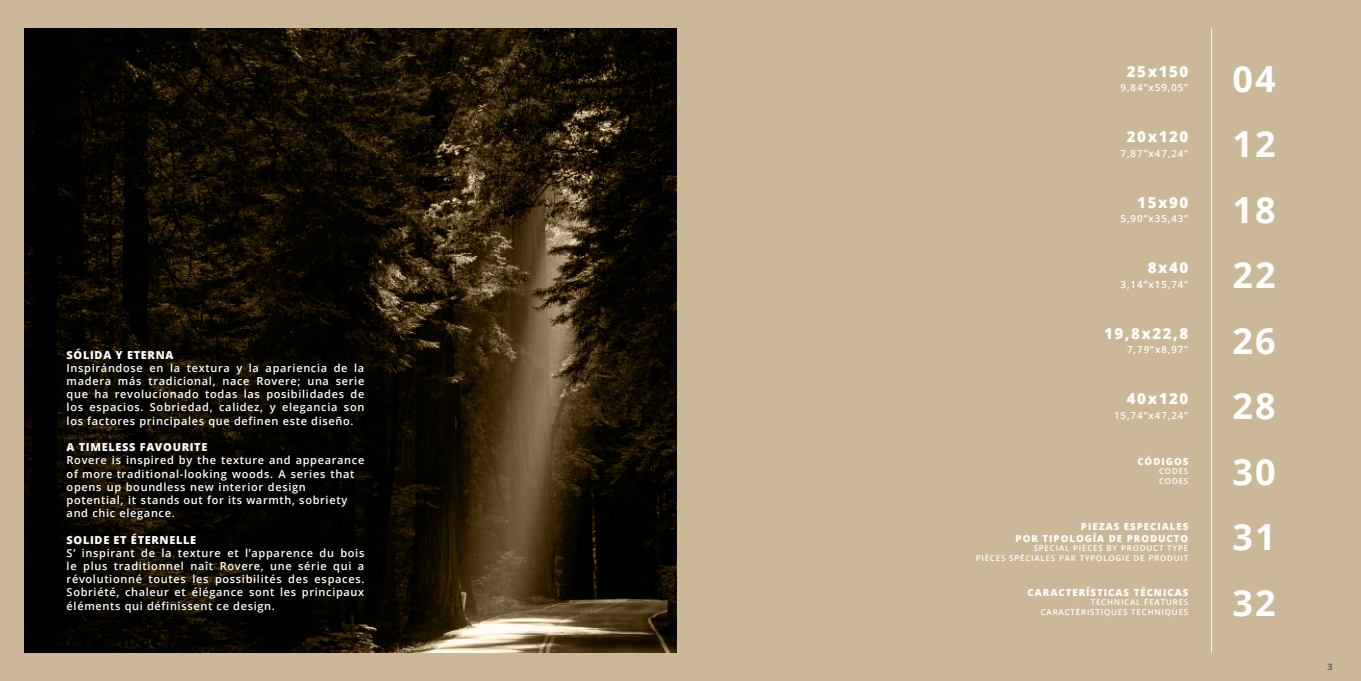
<style>
.page{position:relative;width:1361px;height:681px;background:#fff}
.page>*{position:absolute;margin:0;border:0;box-sizing:border-box;transform-origin:0 0}
.t1{font:700 36px/65.4px "Open Sans";letter-spacing:.06em;color:#fff;text-align:justify}
.t2{font:800 15.1px "Open Sans";letter-spacing:.1em;color:#fff}
.t3{font:600 11px/13.2px "Open Sans";letter-spacing:.06em;color:#fff;text-align:justify}
.t4{font:800 11px "Open Sans";letter-spacing:.06em;color:#fff}
.t5{font:600 9.7px "Open Sans";letter-spacing:.1em;color:#fff}
.t6{font:800 9.7px/11.7px "Open Sans";letter-spacing:.1em;color:#fff;text-align:right}
.t7{font:700 9px "Open Sans";color:#5f5f62}
.t8{font:600 8px/9.6px "Open Sans";letter-spacing:.1em;color:#fff;text-align:right}
</style>
<div class="page">
<div style="left:672px;top:0;width:689px;height:680px;background:#cbb899"></div>
<hr style="left:1211px;top:28px;width:1px;height:624px;background:#fff">
<div style="left:0;top:0;width:676px;height:680px;background:#cbb899"></div>
<img style="left:24px;top:28px;width:652px;height:624px">
<p class="t4" style="left:67px;top:346px;width:108px">SÓLIDA Y ETERNA</p>
<p class="t3" style="left:67px;top:361px;width:299px">Inspirándose en la textura y la apariencia de la madera más tradicional, nace Rovere; una serie que ha revolucionado todas las posibilidades de los espacios. Sobriedad, calidez, y elegancia son los factores principales que definen este diseño.</p>
<p class="t4" style="left:67px;top:438px;width:142px">A TIMELESS FAVOURITE</p>
<p class="t3" style="left:67px;top:453px;width:299px;text-align:left">Rovere is inspired by the texture and appearance of more traditional-looking woods. A series that opens up boundless new interior design potential, it stands out for its warmth, sobriety and chic elegance.</p>
<p class="t4" style="left:67px;top:531px;width:131px">SOLIDE ET ÉTERNELLE</p>
<p class="t3" style="left:67px;top:545px;width:299px">S’ inspirant de la texture et l’apparence du bois le plus traditionnel naît Rovere, une série qui a révolutionné toutes les possibilités des espaces.<br>Sobriété, chaleur et élégance sont les principaux éléments qui définissent ce design.</p>
<h2 class="t2" style="left:1127px;top:60px;width:63px">25x150</h2>
<p class="t5" style="left:1120px;top:81px;width:69px">9,84”x59,05”</p>
<h2 class="t2" style="left:1127px;top:125px;width:63px">20x120</h2>
<p class="t5" style="left:1120px;top:146px;width:69px">7,87”x47,24”</p>
<h2 class="t2" style="left:1137px;top:191px;width:53px">15x90</h2>
<p class="t5" style="left:1120px;top:212px;width:69px">5,90”x35,43”</p>
<h2 class="t2" style="left:1147px;top:256px;width:42px">8x40</h2>
<p class="t5" style="left:1120px;top:277px;width:69px">3,14”x15,74”</p>
<h2 class="t2" style="left:1104px;top:322px;width:86px">19,8x22,8</h2>
<p class="t5" style="left:1127px;top:343px;width:63px">7,79”x8,97”</p>
<h2 class="t2" style="left:1127px;top:387px;width:63px">40x120</h2>
<p class="t5" style="left:1114px;top:408px;width:76px">15,74”x47,24”</p>
<p class="t6" style="left:1137px;top:454px;width:52px">CÓDIGOS</p>
<p class="t8" style="left:1159px;top:466px;width:31px;text-align:left">CODES<br>CODES</p>
<p class="t6" style="left:1015px;top:520px;width:174px">PIEZAS ESPECIALES<br>POR TIPOLOGÍA DE PRODUCTO</p>
<p class="t8" style="left:975px;top:543px;width:214px">SPECIAL PIECES BY PRODUCT TYPE<br>PIÈCES SPÉCIALES PAR TYPOLOGIE DE PRODUIT</p>
<p class="t6" style="left:1027px;top:585px;width:162px">CARACTERÍSTICAS TÉCNICAS</p>
<p class="t8" style="left:1040px;top:597px;width:149px">TECHNICAL FEATURES<br>CARACTÉRISTIQUES TECHNIQUES</p>
<h1 class="t1" style="left:1232px;top:45px;width:45px">04<br>12<br>18<br>22<br>26<br>28<br>30<br>31<br>32</h1>
<p class="t7" style="left:1327px;top:660px;width:7px">3</p>
</div>
